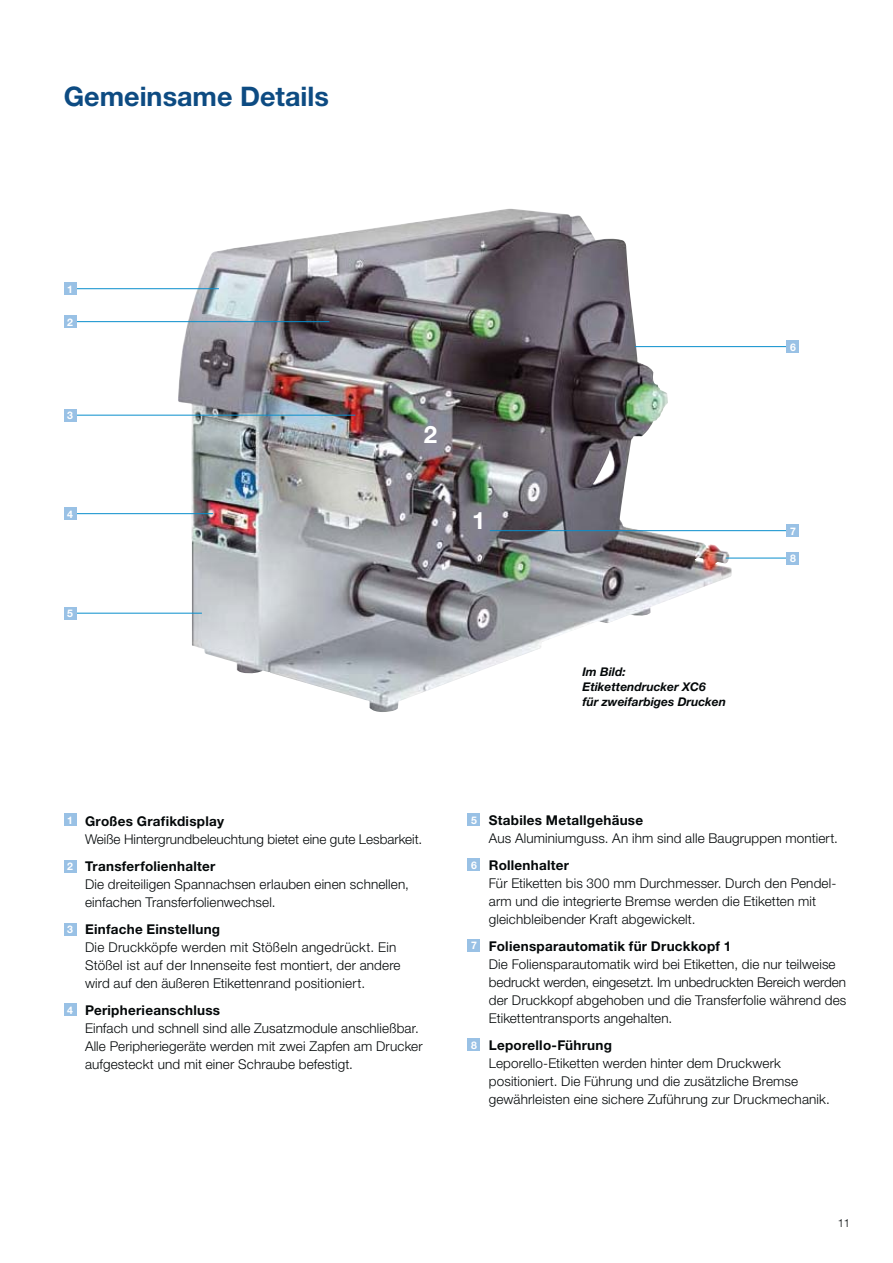
<style>
.page{position:relative;width:893px;height:1263px;background:#fff}
.page>*{position:absolute;margin:0;border:0;box-sizing:border-box;transform-origin:0 0}
.t1{font:700 27px "Helvetica Neue";color:#0d4b82}
.t2{font:700 24px "Helvetica Neue";color:#fff}
.t3{font:300 13.5px/18px "Helvetica Neue";letter-spacing:.01em;color:#040809}
.t4{font:700 13.5px "Helvetica Neue";letter-spacing:.02em;color:#040809}
.t5{font:italic 700 12px/15px "Helvetica Neue";color:#040809}
.t6{font:300 11.25px "Helvetica Neue";color:#040809}
.t7{font:700 10.5px "Helvetica Neue";color:#fff}
</style>
<div class="page">
<img style="left:178px;top:209px;width:554px;height:503px">
<hr style="left:70px;top:288px;width:149px;height:1px;background:#088ecc">
<div style="left:64px;top:282px;width:13px;height:13px;background:#99c1e5"></div>
<hr style="left:70px;top:321px;width:259px;height:1px;background:#088ecc">
<div style="left:64px;top:315px;width:13px;height:13px;background:#99c1e5"></div>
<hr style="left:70px;top:415px;width:285px;height:1px;background:#088ecc">
<div style="left:64px;top:409px;width:13px;height:13px;background:#99c1e5"></div>
<hr style="left:70px;top:513px;width:143px;height:1px;background:#088ecc">
<div style="left:64px;top:507px;width:13px;height:13px;background:#99c1e5"></div>
<hr style="left:70px;top:613px;width:132px;height:1px;background:#088ecc">
<div style="left:64px;top:607px;width:13px;height:13px;background:#99c1e5"></div>
<hr style="left:635px;top:346px;width:158px;height:1px;background:#088ecc">
<div style="left:786px;top:340px;width:13px;height:13px;background:#99c1e5"></div>
<hr style="left:490px;top:530px;width:303px;height:1px;background:#088ecc">
<div style="left:786px;top:524px;width:13px;height:13px;background:#99c1e5"></div>
<hr style="left:726px;top:558px;width:67px;height:1px;background:#088ecc">
<div style="left:786px;top:552px;width:13px;height:12px;background:#99c1e5"></div>
<div style="left:64px;top:813px;width:13px;height:13px;background:#99c1e5"></div>
<div style="left:64px;top:860px;width:13px;height:13px;background:#99c1e5"></div>
<div style="left:64px;top:923px;width:13px;height:13px;background:#99c1e5"></div>
<div style="left:64px;top:1004px;width:13px;height:12px;background:#99c1e5"></div>
<div style="left:468px;top:813px;width:12px;height:13px;background:#99c1e5"></div>
<div style="left:468px;top:858px;width:12px;height:13px;background:#99c1e5"></div>
<div style="left:468px;top:939px;width:12px;height:13px;background:#99c1e5"></div>
<div style="left:468px;top:1038px;width:12px;height:13px;background:#99c1e5"></div>
<h1 class="t1" style="left:64px;top:87px;width:267px">Gemeinsame Details</h1>
<p class="t7" style="left:67px;top:285px;width:7px">1</p>
<p class="t7" style="left:67px;top:318px;width:7px">2</p>
<p class="t7" style="left:67px;top:412px;width:7px">3</p>
<p class="t7" style="left:67px;top:510px;width:7px">4</p>
<p class="t7" style="left:67px;top:610px;width:7px">5</p>
<h2 class="t2" style="left:424px;top:426px;width:15px">2</h2>
<h2 class="t2" style="left:472px;top:512px;width:15px">1</h2>
<p class="t7" style="left:790px;top:343px;width:7px">6</p>
<p class="t5" style="left:582px;top:665px;width:145px">Im Bild:<br>Etikettendrucker XC6<br>für zweifarbiges Drucken</p>
<p class="t7" style="left:790px;top:527px;width:7px">7</p>
<p class="t7" style="left:790px;top:555px;width:7px">8</p>
<p class="t7" style="left:67px;top:816px;width:7px">1</p>
<p class="t7" style="left:67px;top:863px;width:7px">2</p>
<p class="t7" style="left:67px;top:926px;width:7px">3</p>
<p class="t7" style="left:67px;top:1007px;width:7px">4</p>
<p class="t4" style="left:85px;top:816px;width:141px">Großes Grafikdisplay</p>
<p class="t3" style="left:85px;top:831px;width:339px">Weiße Hintergrundbeleuchtung bietet eine gute Lesbarkeit.</p>
<p class="t4" style="left:85px;top:861px;width:132px">Transferfolienhalter</p>
<p class="t3" style="left:85px;top:876px;width:325px">Die dreiteiligen Spannachsen erlauben einen schnellen, einfachen Transferfolienwechsel.</p>
<p class="t4" style="left:85px;top:924px;width:137px">Einfache Einstellung</p>
<p class="t3" style="left:85px;top:939px;width:317px">Die Druckköpfe werden mit Stößeln angedrückt. Ein<br>Stößel ist auf der Innenseite fest montiert, der andere wird auf den äußeren Etikettenrand positioniert.</p>
<p class="t4" style="left:85px;top:1005px;width:137px">Peripherieanschluss</p>
<p class="t3" style="left:85px;top:1020px;width:339px">Einfach und schnell sind alle Zusatzmodule anschließbar.<br>Alle Peripheriegeräte werden mit zwei Zapfen am Drucker aufgesteckt und mit einer Schraube befestigt.</p>
<p class="t7" style="left:471px;top:816px;width:7px">5</p>
<p class="t7" style="left:471px;top:861px;width:7px">6</p>
<p class="t7" style="left:471px;top:942px;width:7px">7</p>
<p class="t7" style="left:471px;top:1041px;width:7px">8</p>
<p class="t4" style="left:489px;top:815px;width:156px">Stabiles Metallgehäuse</p>
<p class="t3" style="left:489px;top:831px;width:351px">Aus Aluminiumguss. An ihm sind alle Baugruppen montiert.</p>
<p class="t4" style="left:489px;top:860px;width:82px">Rollenhalter</p>
<p class="t3" style="left:489px;top:876px;width:349px">Für Etiketten bis 300 mm Durchmesser. Durch den Pendel&shy;arm und die integrierte Bremse werden die Etiketten mit gleichbleibender Kraft abgewickelt.</p>
<p class="t4" style="left:489px;top:941px;width:244px">Foliensparautomatik für Druckkopf 1</p>
<p class="t3" style="left:489px;top:957px;width:359px">Die Foliensparautomatik wird bei Etiketten, die nur teilweise bedruckt werden, eingesetzt. Im unbedruckten Bereich werden der Druckkopf abgehoben und die Transferfolie während des Etikettentransports angehalten.</p>
<p class="t4" style="left:489px;top:1040px;width:125px">Leporello-Führung</p>
<p class="t3" style="left:489px;top:1055px;width:342px">Leporello-Etiketten werden hinter dem Druckwerk positioniert. Die Führung und die zusätzliche Bremse gewährleisten eine sichere Zuführung zur Druckmechanik.</p>
<p class="t6" style="left:838px;top:1219px;width:14px">11</p>
</div>
